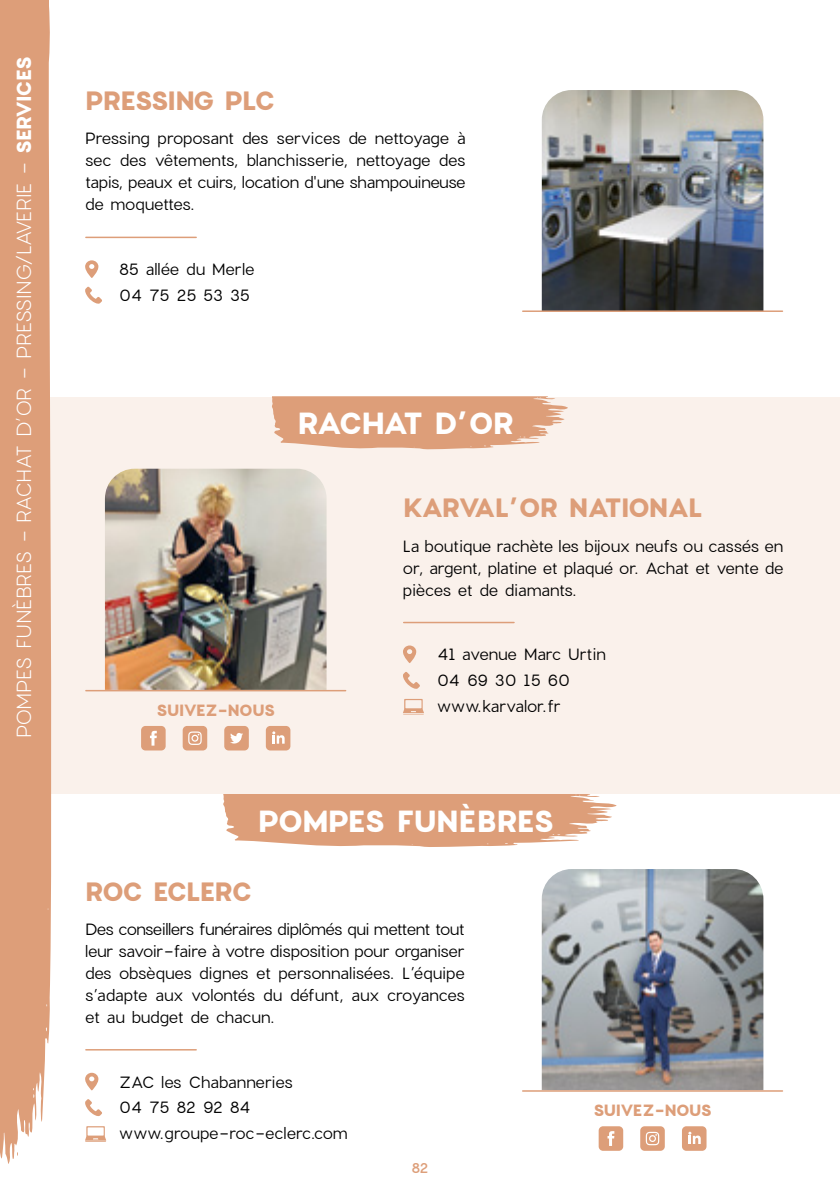
<style>
.page{position:relative;width:840px;height:1191px;background:#fff}
.page>*{position:absolute;margin:0;border:0;box-sizing:border-box;transform-origin:0 0}
.TITRE_RUBRIQUE{font:700 30px "Charlevoix Pro";letter-spacing:-.05em;color:#fff}
.TITRE_BIEN-ÊTRE{font:700 26px "Charlevoix Pro";letter-spacing:-.05em;color:#dd9e79}
.TITRE_BIEN-ÊTRE-2{font:700 26px "Charlevoix Pro";letter-spacing:-.07em;color:#dd9e79}
.TITRE_BANDEAUX_LATÉR{font:300 20px "Charlevoix Pro";letter-spacing:-.025em;color:#fff}
.TEXTES_COURANT{font:16px/22px "Charlevoix Pro";letter-spacing:-.005em;color:#000;text-align:justify}
.COORDONNEES{font:16px "Charlevoix Pro";color:#000}
.SOCIAL_BIEN-ÊTRE{font:700 16px "Charlevoix Pro";letter-spacing:-.04em;color:#dd9e79}
.t1{font:500 14px "Charlevoix Pro";color:#dd9e79}
.s1{font-weight:700}
</style>
<div class="page">
<div style="left:0;top:397px;width:839px;height:397px;background:#faf1eb"></div>
<div style="left:0;top:8px;width:51px;height:1156px;background:#dd9e79"></div>
<div style="left:0;top:0;width:49px;height:17px;background:#dd9e79"></div>
<img style="left:541px;top:90px;width:222px;height:220px">
<img style="left:105px;top:469px;width:221px;height:221px">
<hr style="left:86px;top:1049px;width:110px;height:1px;background:#dd9e79">
<svg style="left:85px;top:1072px;width:13px;height:18px"></svg>
<svg style="left:85px;top:1099px;width:17px;height:17px"></svg>
<svg style="left:85px;top:1126px;width:21px;height:15px"></svg>
<hr style="left:403px;top:622px;width:110px;height:1px;background:#dd9e79">
<svg style="left:403px;top:645px;width:13px;height:18px"></svg>
<svg style="left:403px;top:672px;width:17px;height:17px"></svg>
<svg style="left:403px;top:699px;width:20px;height:15px"></svg>
<svg style="left:272px;top:396px;width:295px;height:54px;background:#e1a989"></svg>
<svg style="left:223px;top:794px;width:393px;height:53px;background:#e1aa8a"></svg>
<hr style="left:86px;top:237px;width:110px;height:1px;background:#dd9e79">
<svg style="left:85px;top:260px;width:13px;height:18px"></svg>
<svg style="left:85px;top:286px;width:17px;height:18px"></svg>
<hr style="left:522px;top:310px;width:260px;height:2px;background:#dd9e79">
<img style="left:541px;top:869px;width:222px;height:221px">
<hr style="left:522px;top:1090px;width:260px;height:1px;background:#dd9e79">
<div style="left:598px;top:1126px;width:25px;height:24px;background:#dd9e79;border-radius:4px"></div>
<svg style="left:607px;top:1131px;width:7px;height:15px"></svg>
<div style="left:640px;top:1126px;width:24px;height:24px;background:#dd9e79;border-radius:4px"></div>
<svg style="left:645px;top:1131px;width:14px;height:14px"></svg>
<div style="left:681px;top:1126px;width:25px;height:24px;background:#dd9e79;border-radius:4px"></div>
<svg style="left:688px;top:1131px;width:12px;height:13px"></svg>
<hr style="left:86px;top:690px;width:259px;height:1px;background:#dd9e79">
<div style="left:224px;top:726px;width:25px;height:24px;background:#dd9e79;border-radius:4px"></div>
<svg style="left:230px;top:733px;width:13px;height:10px"></svg>
<div style="left:141px;top:726px;width:24px;height:24px;background:#dd9e79;border-radius:4px"></div>
<svg style="left:150px;top:731px;width:7px;height:14px"></svg>
<div style="left:182px;top:726px;width:25px;height:24px;background:#dd9e79;border-radius:4px"></div>
<svg style="left:188px;top:731px;width:13px;height:14px"></svg>
<div style="left:266px;top:726px;width:24px;height:24px;background:#dd9e79;border-radius:4px"></div>
<svg style="left:272px;top:731px;width:12px;height:12px"></svg>
<p class="TITRE_BANDEAUX_LATÉR" style="left:11px;top:738px;width:683px;rotate:-90deg">POMPES FUNÈBRES - RACHAT D’OR - PRESSING/LAVERIE - <span class="s1">SERVICES</span></p>
<p class="TITRE_BIEN-ÊTRE" style="left:85px;top:83px;width:191px">PRESSING PLC</p>
<p class="TEXTES_COURANT" style="left:85px;top:128px;width:381px">Pressing proposant des services de nettoyage à sec des vêtements, blanchisserie, nettoyage des tapis, peaux et cuirs, location d'une shampouineuse de moquettes.</p>
<p class="COORDONNEES" style="left:119px;top:259px;width:137px">85 allée du Merle</p>
<p class="COORDONNEES" style="left:119px;top:285px;width:132px">04 75 25 53 35</p>
<p class="SOCIAL_BIEN-ÊTRE" style="left:156px;top:699px;width:120px">SUIVEZ-NOUS</p>
<p class="TITRE_RUBRIQUE" style="left:297px;top:403px;width:218px">RACHAT D’OR</p>
<p class="TITRE_BIEN-ÊTRE" style="left:403px;top:490px;width:301px">KARVAL’OR NATIONAL</p>
<p class="TEXTES_COURANT" style="left:403px;top:535px;width:381px">La boutique rachète les bijoux neufs ou cassés en or, argent, platine et plaqué or. Achat et vente de pièces et de diamants.</p>
<p class="COORDONNEES" style="left:437px;top:644px;width:170px">41 avenue Marc Urtin</p>
<p class="COORDONNEES" style="left:437px;top:670px;width:134px">04 69 30 15 60</p>
<p class="COORDONNEES" style="left:437px;top:696px;width:125px">www.karvalor.fr</p>
<p class="TITRE_RUBRIQUE" style="left:257px;top:800px;width:297px">POMPES FUNÈBRES</p>
<p class="TITRE_BIEN-ÊTRE-2" style="left:85px;top:873px;width:168px">ROC ECLERC</p>
<p class="TEXTES_COURANT" style="left:85px;top:918px;width:381px">Des conseillers funéraires diplômés qui mettent tout leur savoir-faire à votre disposition pour organiser des obsèques dignes et personnalisées. L’équipe s’adapte aux volontés du défunt, aux croyances et au budget de chacun.</p>
<p class="COORDONNEES" style="left:119px;top:1071px;width:175px">ZAC les Chabanneries</p>
<p class="COORDONNEES" style="left:119px;top:1097px;width:133px">04 75 82 92 84</p>
<p class="COORDONNEES" style="left:119px;top:1123px;width:230px">www.groupe-roc-eclerc.com</p>
<p class="t1" style="left:411px;top:1158px;width:19px">82</p>
<p class="SOCIAL_BIEN-ÊTRE" style="left:593px;top:1099px;width:120px">SUIVEZ-NOUS</p>
</div>
